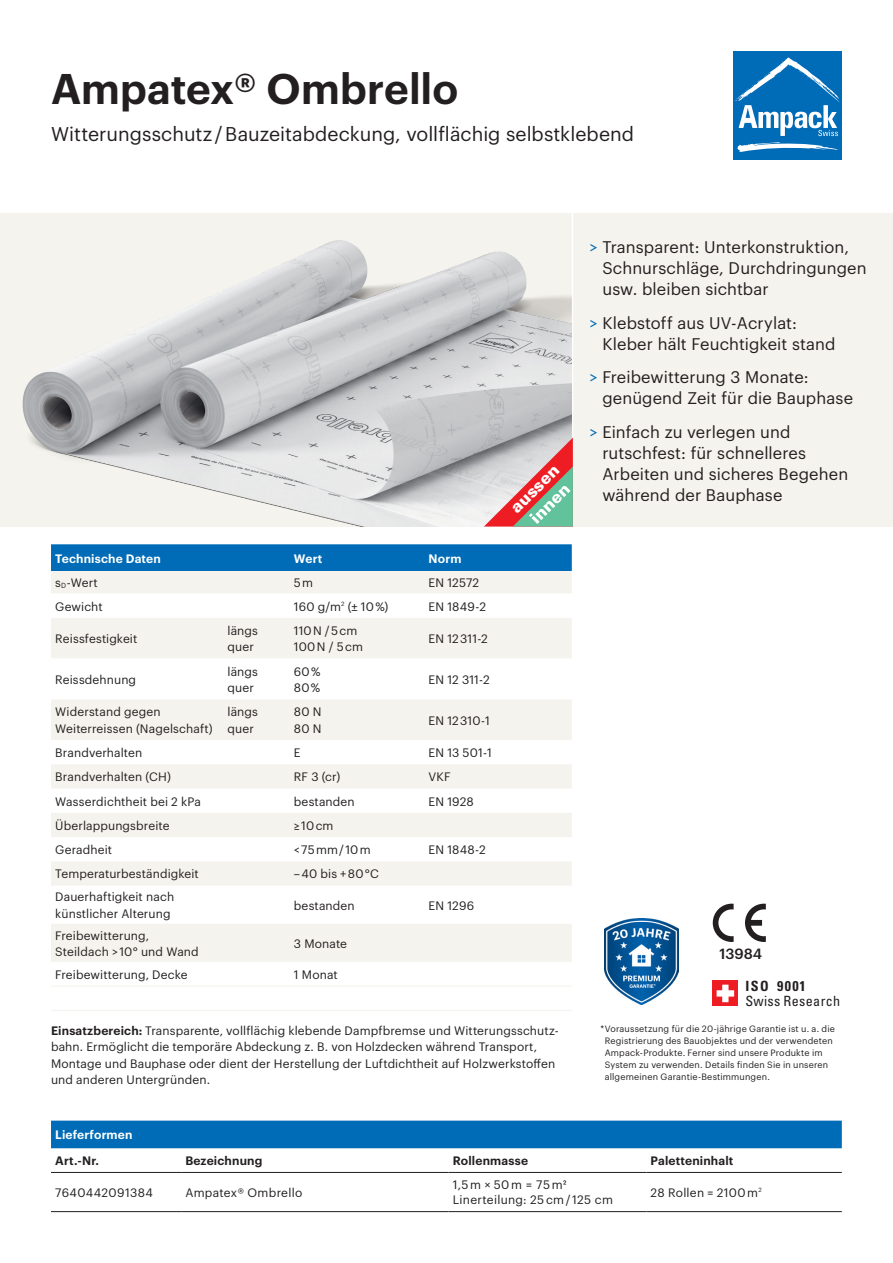
<style>
.page{position:relative;width:893px;height:1263px;background:#fff}
.page>*{position:absolute;margin:0;border:0;box-sizing:border-box;transform-origin:0 0}
.t1{font:600 42px "Graphik";letter-spacing:.005em;color:#231f20}
.t2{font:19.5px "Graphik";letter-spacing:.005em;color:#231f20}
.t3{font:900 16.65px "Univers LT Std";color:#fff}
.t4{font:16.5px/21px "Graphik";letter-spacing:.005em;color:#231f20}
.t5{font:500 14.55px "Graphik";color:#231f20}
.t6{font:condensed 14.1px "Univers LT Std";letter-spacing:.025em;color:#231f20}
.t7{font:700 condensed 14.1px "Univers LT Std";letter-spacing:.105em;color:#231f20}
.t8{font:12px/16.5px "Graphik";letter-spacing:.01em;color:#231f20}
.t9{font:600 12px "Graphik";letter-spacing:.015em;color:#231f20}
.t10{font:600 12px "Graphik";letter-spacing:.015em;color:#fff}
.t11{font:12px "Graphik";letter-spacing:.035em;color:#231f20}
.t12{font:9px/12px "Graphik";letter-spacing:.02em;color:#231f20}
.s1{font-weight:600}
.s2{color:#006cb7}
</style>
<div class="page">
<div style="left:0;top:213px;width:893px;height:313px;background:#f5f3ed"></div>
<div style="left:733px;top:51px;width:109px;height:109px;background:#006cb7"></div>
<svg style="left:737px;top:142px;width:102px;height:10px"></svg>
<svg style="left:735px;top:57px;width:105px;height:79px"></svg>
<div style="left:51px;top:544px;width:521px;height:27px;background:#006cb7"></div>
<svg style="left:51px;top:571px;width:521px;height:391px;fill:#f5f3ed"></svg>
<svg style="left:51px;top:594px;width:521px;height:105px"></svg>
<hr style="left:51px;top:985px;width:172px;height:2px;background:#f5f3ed">
<hr style="left:223px;top:985px;width:67px;height:2px;background:#f5f3ed">
<hr style="left:290px;top:985px;width:134px;height:2px;background:#f5f3ed">
<hr style="left:424px;top:985px;width:148px;height:2px;background:#f5f3ed">
<hr style="left:51px;top:1010px;width:172px;height:1px;background:#f5f3ed">
<hr style="left:223px;top:1010px;width:67px;height:1px;background:#f5f3ed">
<hr style="left:290px;top:1010px;width:134px;height:1px;background:#f5f3ed">
<hr style="left:424px;top:1010px;width:148px;height:1px;background:#f5f3ed">
<div style="left:51px;top:1120px;width:791px;height:28px;background:#006cb7"></div>
<hr style="left:51px;top:1172px;width:130px;height:1px;background:#231f20">
<hr style="left:181px;top:1172px;width:268px;height:1px;background:#231f20">
<hr style="left:449px;top:1172px;width:197px;height:1px;background:#231f20">
<hr style="left:646px;top:1172px;width:196px;height:1px;background:#231f20">
<hr style="left:51px;top:1211px;width:130px;height:1px;background:#231f20">
<hr style="left:181px;top:1211px;width:268px;height:1px;background:#231f20">
<hr style="left:449px;top:1211px;width:197px;height:1px;background:#231f20">
<hr style="left:646px;top:1211px;width:196px;height:1px;background:#231f20">
<hr style="left:572px;top:213px;width:1px;height:313px;background:#fff">
<div style="left:712px;top:980px;width:26px;height:26px;background:#ee1d23"></div>
<svg style="left:717px;top:985px;width:17px;height:17px"></svg>
<svg style="left:713px;top:904px;width:53px;height:38px"></svg>
<img style="left:605px;top:918px;width:73px;height:86px">
<img style="left:22px;top:240px;width:550px;height:286px">
<svg style="left:484px;top:438px;width:89px;height:88px;background:#c39d98"></svg>
<h1 class="t1" style="left:51px;top:56px;width:409px">Ampatex® Ombrello</h1>
<h2 class="t2" style="left:51px;top:119px;width:585px">Witterungsschutz / Bauzeitabdeckung, vollflächig selbstklebend</h2>
<p class="t10" style="left:55px;top:549px;width:107px">Technische Daten</p>
<p class="t10" style="left:294px;top:549px;width:30px">Wert</p>
<p class="t10" style="left:429px;top:549px;width:34px">Norm</p>
<p class="t8" style="left:55px;top:574px;width:44px">s<sub>D</sub>-Wert</p>
<p class="t8" style="left:294px;top:574px;width:21px">5 m</p>
<p class="t8" style="left:429px;top:574px;width:52px">EN 12572</p>
<p class="t8" style="left:55px;top:597px;width:49px">Gewicht</p>
<p class="t8" style="left:294px;top:597px;width:96px">160 g/m<sup>2</sup> (± 10%)</p>
<p class="t8" style="left:429px;top:597px;width:59px">EN 1849-2</p>
<p class="t8" style="left:55px;top:629px;width:84px">Reissfestigkeit</p>
<p class="t8" style="left:227px;top:621px;width:32px">längs quer</p>
<p class="t8" style="left:294px;top:621px;width:71px">110 N / 5 cm<br>100 N / 5 cm</p>
<p class="t8" style="left:429px;top:629px;width:61px">EN 12 311-2</p>
<p class="t8" style="left:55px;top:670px;width:82px">Reissdehnung</p>
<p class="t8" style="left:227px;top:662px;width:32px">längs quer</p>
<p class="t8" style="left:294px;top:662px;width:28px">60 %<br>80 %</p>
<p class="t8" style="left:429px;top:670px;width:63px">EN 12 311-2</p>
<p class="t8" style="left:55px;top:703px;width:159px">Widerstand gegen<br>Weiterreissen (Nagelschaft)</p>
<p class="t8" style="left:227px;top:703px;width:32px">längs quer</p>
<p class="t8" style="left:294px;top:703px;width:29px">80 N<br>80 N</p>
<p class="t8" style="left:429px;top:711px;width:63px">EN 12 310-1</p>
<p class="t8" style="left:55px;top:743px;width:89px">Brandverhalten</p>
<p class="t8" style="left:294px;top:743px;width:8px">E</p>
<p class="t8" style="left:429px;top:743px;width:65px">EN 13 501-1</p>
<p class="t8" style="left:55px;top:768px;width:117px">Brandverhalten (CH)</p>
<p class="t8" style="left:294px;top:768px;width:48px">RF 3 (cr)</p>
<p class="t8" style="left:429px;top:768px;width:24px">VKF</p>
<p class="t8" style="left:55px;top:792px;width:147px">Wasserdichtheit bei 2 kPa</p>
<p class="t8" style="left:294px;top:792px;width:62px">bestanden</p>
<p class="t8" style="left:429px;top:792px;width:47px">EN 1928</p>
<p class="t8" style="left:55px;top:816px;width:116px">Überlappungsbreite</p>
<p class="t8" style="left:294px;top:816px;width:41px">≥ 10 cm</p>
<p class="t8" style="left:55px;top:840px;width:58px">Geradheit</p>
<p class="t8" style="left:294px;top:840px;width:78px">&lt; 75 mm / 10 m</p>
<p class="t8" style="left:429px;top:840px;width:59px">EN 1848-2</p>
<p class="t8" style="left:55px;top:865px;width:145px">Temperaturbeständigkeit</p>
<p class="t8" style="left:294px;top:865px;width:87px">– 40 bis + 80 °C</p>
<p class="t8" style="left:55px;top:888px;width:120px">Dauerhaftigkeit nach künstlicher Alterung</p>
<p class="t8" style="left:294px;top:896px;width:62px">bestanden</p>
<p class="t8" style="left:429px;top:896px;width:47px">EN 1296</p>
<p class="t8" style="left:55px;top:926px;width:145px">Freibewitterung,<br>Steildach &gt; 10° und Wand</p>
<p class="t8" style="left:294px;top:934px;width:55px">3 Monate</p>
<p class="t8" style="left:55px;top:965px;width:134px">Freibewitterung, Decke</p>
<p class="t8" style="left:294px;top:965px;width:45px">1 Monat</p>
<h3 class="t3" style="left:506px;top:502px;width:63px;rotate:-45deg">aussen</h3>
<p class="t8" style="left:51px;top:1021px;width:509px"><span class="s1">Einsatzbereich:</span> Transparente, vollflächig klebende Dampfbremse und Witterungsschutz&shy;bahn. Ermöglicht die temporäre Abdeckung z. B. von Holzdecken während Transport, Montage und Bauphase oder dient der Herstellung der Luftdichtheit auf Holzwerkstoffen und anderen Untergründen.</p>
<h3 class="t4" style="left:602px;top:235px;width:266px;text-indent:-13px"><span class="s2">&gt;</span> Transparent: Unterkonstruktion,<br>Schnurschläge, Durchdringungen usw. bleiben sichtbar</h3>
<h3 class="t4" style="left:602px;top:311px;width:235px;text-indent:-13px"><span class="s2">&gt;</span> Klebstoff aus UV-Acrylat:<br>Kleber hält Feuchtigkeit stand</h3>
<h3 class="t4" style="left:602px;top:366px;width:252px;text-indent:-13px"><span class="s2">&gt;</span> Freibewitterung 3 Monate: genügend Zeit für die Bauphase</h3>
<h3 class="t4" style="left:602px;top:420px;width:247px;text-indent:-13px"><span class="s2">&gt;</span> Einfach zu verlegen und rutschfest: für schnelleres<br>Arbeiten und sicheres Begehen während der Bauphase</h3>
<p class="t5" style="left:719px;top:943px;width:44px">13984</p>
<p class="t7" style="left:745px;top:977px;width:62px">ISO 9001</p>
<p class="t6" style="left:745px;top:992px;width:96px">Swiss Research</p>
<p class="t12" style="left:605px;top:1022px;width:232px;text-indent:-4px">*Voraussetzung für die 20-jährige Garantie ist u. a. die Registrierung des Bauobjektes und der verwendeten Ampack-Produkte. Ferner sind unsere Produkte im System zu verwenden. Details finden Sie in unseren allgemeinen Garantie-Bestimmungen.</p>
<p class="t10" style="left:55px;top:1126px;width:79px">Lieferformen</p>
<p class="t9" style="left:55px;top:1152px;width:45px">Art.-Nr.</p>
<p class="t9" style="left:185px;top:1152px;width:78px">Bezeichnung</p>
<p class="t9" style="left:453px;top:1152px;width:77px">Rollenmasse</p>
<p class="t9" style="left:651px;top:1152px;width:84px">Paletteninhalt</p>
<p class="t11" style="left:55px;top:1183px;width:99px">7640442091384</p>
<p class="t8" style="left:185px;top:1183px;width:118px">Ampatex® Ombrello</p>
<p class="t8" style="left:453px;top:1176px;width:162px;line-height:15px">1,5 m × 50 m 75 m2<br>Linerteilung: 25 cm / 125 cm</p>
<p class="t8" style="left:651px;top:1183px;width:113px">28 Rollen = 2100 m<sup>2</sup></p>
</div>
